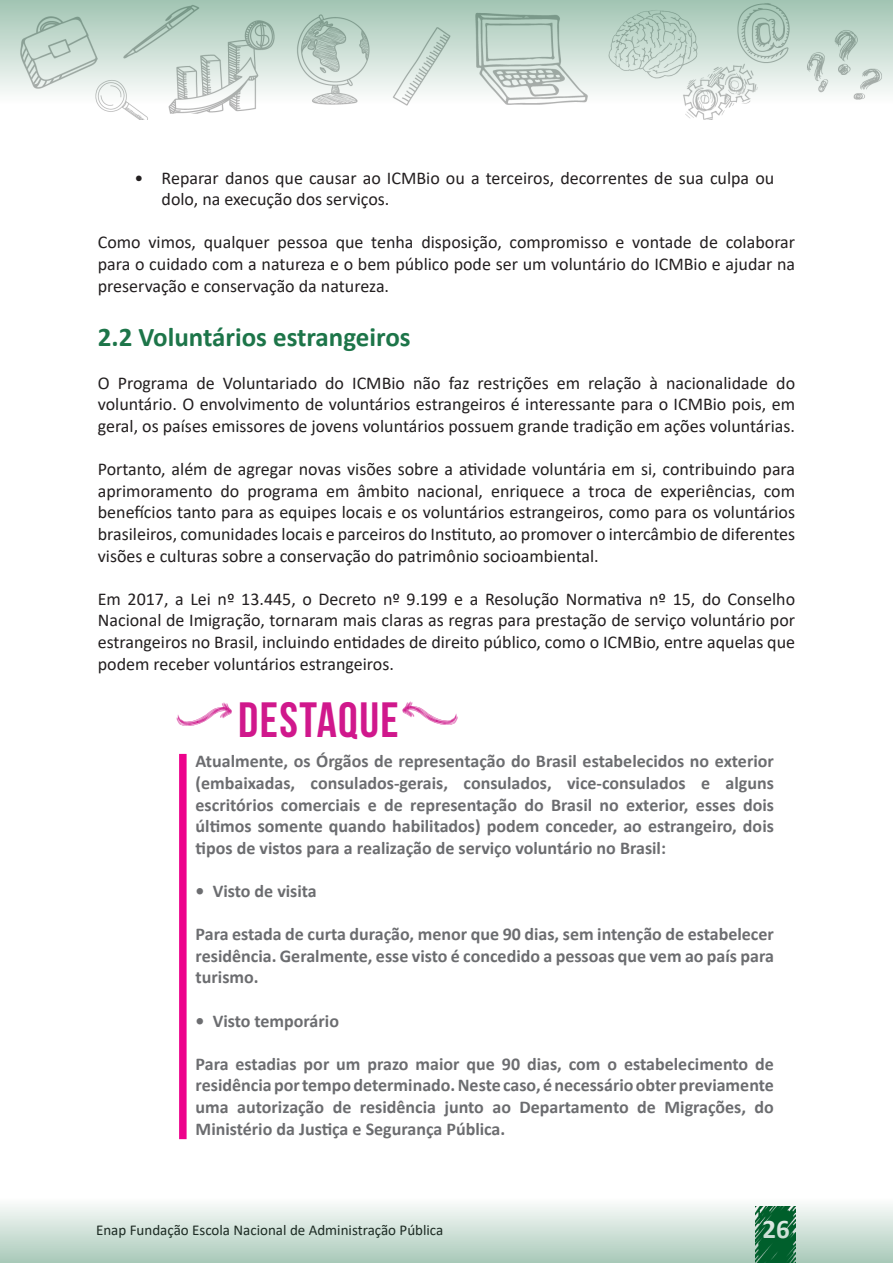
<style>
.page{position:relative;width:893px;height:1263px;background:#fff}
.page>*{position:absolute;margin:0;border:0;box-sizing:border-box;transform-origin:0 0}
.t1{font:49.5px "Bebas Neue";letter-spacing:.03em;color:#d0188c}
.Sub-titulo{font:700 27px "Calibri";color:#1d7549}
.t2{font:700 27px "Calibri";color:#fff}
.texto{font:18px/21.6px "Calibri";color:#231f20;text-align:justify}
.Destaque_texto{font:700 18px/21.6px "Calibri";color:#6c6d70;text-align:justify}
.t3{font:15px "Calibri";color:#231f20}
</style>
<div class="page">
<svg style="left:0;top:0;width:893px;height:120px"></svg>
<svg style="left:0;top:1205px;width:893px;height:58px;background:#c5dad0"></svg>
<div style="left:179px;top:754px;width:8px;height:385px;background:#ed028c"></div>
<p class="texto" style="left:162px;top:166px;width:614px;text-indent:-27px">• Reparar danos que causar ao ICMBio ou a terceiros, decorrentes de sua culpa ou dolo, na execução dos serviços.</p>
<p class="texto" style="left:98px;top:231px;width:699px">Como vimos, qualquer pessoa que tenha disposição, compromisso e vontade de colaborar para o cuidado com a natureza e o bem público pode ser um voluntário do ICMBio e ajudar na preservação e conservação da natureza.</p>
<p class="Sub-titulo" style="left:98px;top:318px;width:314px">2.2 Voluntários estrangeiros</p>
<p class="texto" style="left:98px;top:372px;width:699px">O Programa de Voluntariado do ICMBio não faz restrições em relação à nacionalidade do voluntário. O envolvimento de voluntários estrangeiros é interessante para o ICMBio pois, em geral, os países emissores de jovens voluntários possuem grande tradição em ações voluntárias.</p>
<p class="texto" style="left:98px;top:458px;width:699px">Portanto, além de agregar novas visões sobre a atividade voluntária em si, contribuindo para aprimoramento do programa em âmbito nacional, enriquece a troca de experiências, com benefícios tanto para as equipes locais e os voluntários estrangeiros, como para os voluntários brasileiros, comunidades locais e parceiros do Instituto, ao promover o intercâmbio de diferentes visões e culturas sobre a conservação do patrimônio socioambiental.</p>
<p class="texto" style="left:98px;top:588px;width:699px">Em 2017, a Lei nº 13.445, o Decreto nº 9.199 e a Resolução Normativa nº 15, do Conselho Nacional de Imigração, tornaram mais claras as regras para prestação de serviço voluntário por estrangeiros no Brasil, incluindo entidades de direito público, como o ICMBio, entre aquelas que podem receber voluntários estrangeiros.</p>
<p class="t1" style="left:177px;top:693px;width:223px"><sup>h,</sup> DESTAQUE</p>
<p class="Destaque_texto" style="left:196px;top:750px;width:580px">Atualmente, os Órgãos de representação do Brasil estabelecidos no exterior (embaixadas, consulados-gerais, consulados, vice-consulados e alguns escritórios comerciais e de representação do Brasil no exterior, esses dois últimos somente quando habilitados) podem conceder, ao estrangeiro, dois tipos de vistos para a realização de serviço voluntário no Brasil:</p>
<p class="Destaque_texto" style="left:196px;top:880px;width:123px">• Visto de visita</p>
<p class="Destaque_texto" style="left:196px;top:923px;width:580px">Para estada de curta duração, menor que 90 dias, sem intenção de estabelecer residência. Geralmente, esse visto é concedido a pessoas que vem ao país para turismo.</p>
<p class="Destaque_texto" style="left:196px;top:1010px;width:145px">• Visto temporário</p>
<p class="Destaque_texto" style="left:196px;top:1053px;width:580px">Para estadias por um prazo maior que 90 dias, com o estabelecimento de residência por tempo determinado. Neste caso, é necessário obter previamente uma autorização de residência junto ao Departamento de Migrações, do Ministério da Justiça e Segurança Pública.</p>
<p class="t3" style="left:96px;top:1220px;width:349px">Enap Fundação Escola Nacional de Administração Pública</p>
<h2 class="t2" style="left:763px;top:1210px;width:29px">26</h2>
</div>
